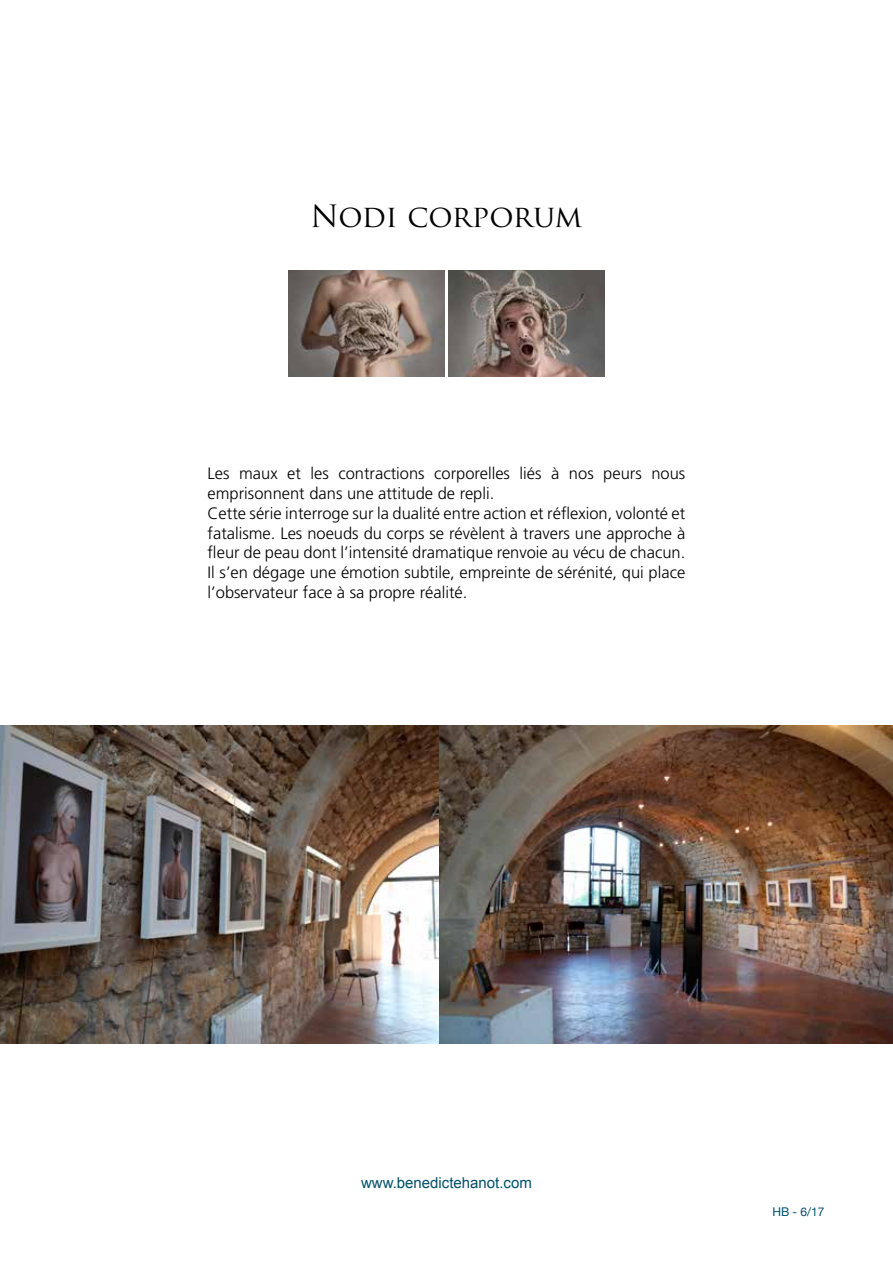
<style>
.page{position:relative;width:893px;height:1263px;background:#fff}
.page>*{position:absolute;margin:0;border:0;box-sizing:border-box;transform-origin:0 0}
.t1{font:30px "Trajan Pro";letter-spacing:-.01em;color:#000}
.t2{font:300 16.5px/19.8px "Frutiger";color:#000}
.t3{font:15px "Arial";color:#00506a}
.t4{font:12px "Helvetica Neue";color:#00506a}
</style>
<div class="page">
<img style="left:288px;top:270px;width:156px;height:106px">
<img style="left:448px;top:270px;width:156px;height:106px">
<img style="left:0;top:725px;width:893px;height:318px">
<h1 class="t1" style="left:311px;top:197px;width:273px">Nodi corporum</h1>
<p class="t2" style="left:208px;top:463px;width:479px">Les maux et les contractions corporelles liés à nos peurs nous emprisonnent dans une attitude de repli.<br>Cette série interroge sur la dualité entre action et réflexion, volonté et fatalisme. Les noeuds du corps se révèlent à travers une approche à fleur de peau dont l’intensité dramatique renvoie au vécu de chacun.<br>Il s’en dégage une émotion subtile, empreinte de sérénité, qui place l’observateur face à sa propre réalité.</p>
<p class="t3" style="left:361px;top:1173px;width:172px">www.benedictehanot.com</p>
<p class="t4" style="left:772px;top:1203px;width:54px">HB - 6/17</p>
</div>
